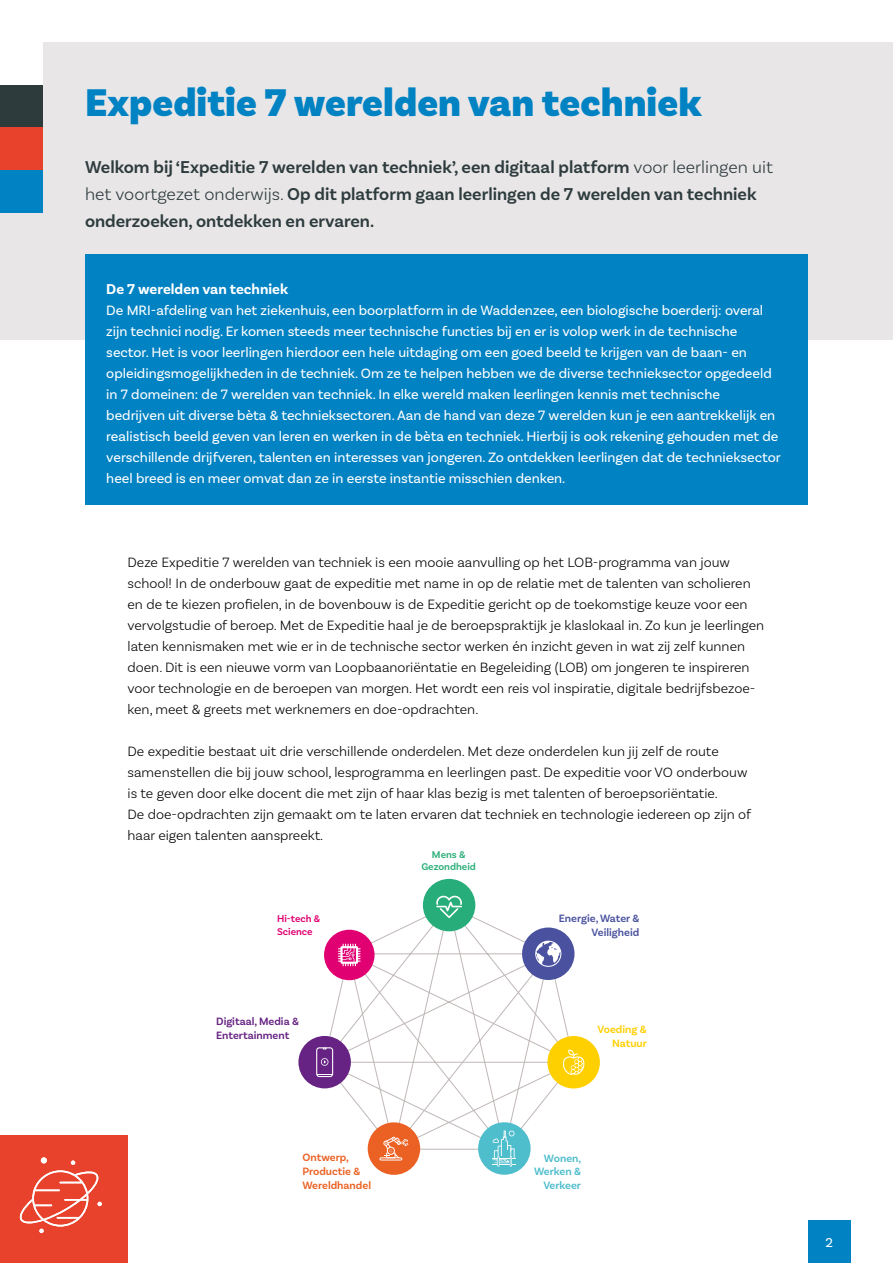
<style>
.page{position:relative;width:893px;height:1263px;background:#fff}
.page>*{position:absolute;margin:0;border:0;box-sizing:border-box;transform-origin:0 0}
.JP-WP_titel_klein{font:900 40.5px "Basic Sans";color:#0082c3}
.JT-intro{font:600 18px/27px "Basic Sans";color:#2d3b3d}
.JT-Kaderkop{font:700 15px "Basic Sans";color:#fff}
.JT-Plat{font:300 14.25px/21px "Basic Sans";color:#000}
.JT_kadertekst_plat{font:14.25px/21px "Basic Sans";color:#fff}
.t1{font:13.5px "Basic Sans";color:#fff}
.JT-Plat-2{font:600 11.1px/13.8px "Basic Sans";color:#eb6123}
.JT-Plat-3{font:600 11.1px/13.8px "Basic Sans";color:#662383}
.JT-Plat-4{font:600 11.1px/13.8px "Basic Sans";color:#4a529f;text-align:right}
.JT-Plat-5{font:600 11.1px/13.8px "Basic Sans";color:#4ebdcc;text-align:right}
.JT-Plat-6{font:600 11.1px/13.8px "Basic Sans";color:#ffcf00;text-align:right}
.JT-Plat-7{font:600 10.35px "Basic Sans";color:#2cae79}
.JT-Plat-8{font:600 10.35px "Basic Sans";color:#e00071}
.s1{font-weight:300}
</style>
<div class="page">
<div style="left:0;top:43px;width:893px;height:297px;background:#e9e6e7"></div>
<div style="left:0;top:85px;width:43px;height:43px;background:#2d3b3d"></div>
<div style="left:0;top:43px;width:43px;height:42px;background:#fff"></div>
<div style="left:0;top:170px;width:43px;height:43px;background:#0082c3"></div>
<div style="left:0;top:128px;width:43px;height:42px;background:#e8412c"></div>
<div style="left:85px;top:254px;width:723px;height:250px;background:#0082c3"></div>
<svg style="left:322px;top:929px;width:57px;height:221px"></svg>
<div style="left:298px;top:1036px;width:53px;height:52px;background:#662383;border-radius:50%"></div>
<div style="left:478px;top:1122px;width:53px;height:53px;background:#4ebdcc;border-radius:50%"></div>
<svg style="left:316px;top:1047px;width:17px;height:30px"></svg>
<div style="left:423px;top:879px;width:52px;height:52px;background:#27ad7a;border-radius:50%"></div>
<div style="left:547px;top:1036px;width:53px;height:52px;background:#ffd000;border-radius:50%"></div>
<div style="left:368px;top:1122px;width:52px;height:53px;background:#eb6023;border-radius:50%"></div>
<div style="left:324px;top:930px;width:51px;height:50px;background:#e00071;border-radius:50%"></div>
<svg style="left:338px;top:943px;width:23px;height:24px"></svg>
<svg style="left:379px;top:894px;width:206px;height:272px"></svg>
<div style="left:808px;top:1220px;width:42px;height:43px;background:#0082c3"></div>
<div style="left:0;top:1135px;width:128px;height:128px;background:#e8412c"></div>
<svg style="left:19px;top:1157px;width:83px;height:76px"></svg>
<p class="JP-WP_titel_klein" style="left:85px;top:78px;width:618px">Expeditie 7 werelden van techniek</p>
<p class="JT-intro" style="left:85px;top:153px;width:690px">Welkom bij ‘Expeditie 7 werelden van techniek’, een digitaal platform <span class="s1">voor leerlingen uit het voortgezet onderwijs.</span> Op dit platform gaan leerlingen de 7 werelden van techniek onderzoeken, ontdekken en ervaren.</p>
<p class="JT-Kaderkop" style="left:106px;top:280px;width:183px">De 7 werelden van techniek</p>
<p class="JT_kadertekst_plat" style="left:106px;top:300px;width:676px">De MRI-afdeling van het ziekenhuis, een boorplatform in de Waddenzee, een biologische boerderij: overal zijn technici nodig. Er komen steeds meer technische functies bij en er is volop werk in de technische sector. Het is voor leerlingen hierdoor een hele uitdaging om een goed beeld te krijgen van de baan- en opleidingsmogelijkheden in de techniek. Om ze te helpen hebben we de diverse technieksector opgedeeld in 7 domeinen: de 7 werelden van techniek. In elke wereld maken leerlingen kennis met technische bedrijven uit diverse bèta &amp; technieksectoren. Aan de hand van deze 7 werelden kun je een aantrekkelijk en realistisch beeld geven van leren en werken in de bèta en techniek. Hierbij is ook rekening gehouden met de verschillende drijfveren, talenten en interesses van jongeren. Zo ontdekken leerlingen dat de technieksector heel breed is en meer omvat dan ze in eerste instantie misschien denken.</p>
<p class="JT-Plat" style="left:128px;top:552px;width:638px">Deze Expeditie 7 werelden van techniek is een mooie aanvulling op het LOB-programma van jouw school! In de onderbouw gaat de expeditie met name in op de relatie met de talenten van scholieren en de te kiezen profielen, in de bovenbouw is de Expeditie gericht op de toekomstige keuze voor een vervolgstudie of beroep. Met de Expeditie haal je de beroepspraktijk je klaslokaal in. Zo kun je leerlingen laten kennismaken met wie er in de technische sector werken én inzicht geven in wat zij zelf kunnen doen. Dit is een nieuwe vorm van Loopbaanoriëntatie en Begeleiding (LOB) om jongeren te inspireren voor technologie en de beroepen van morgen. Het wordt een reis vol inspiratie, digitale bedrijfsbezoe&shy;ken, meet &amp; greets met werknemers en doe-opdrachten.</p>
<p class="JT-Plat" style="left:128px;top:741px;width:625px">De expeditie bestaat uit drie verschillende onderdelen. Met deze onderdelen kun jij zelf de route samenstellen die bij jouw school, lesprogramma en leerlingen past. De expeditie voor VO onderbouw is te geven door elke docent die met zijn of haar klas bezig is met talenten of beroepsoriëntatie.<br>De doe-opdrachten zijn gemaakt om te laten ervaren dat techniek en technologie iedereen op zijn of haar eigen talenten aanspreekt.</p>
<p class="JT-Plat-7" style="left:432px;top:848px;width:35px">Mens &amp;</p>
<p class="JT-Plat-7" style="left:421px;top:861px;width:56px">Gezondheid</p>
<p class="JT-Plat-8" style="left:277px;top:912px;width:45px">Hi-tech &amp;</p>
<p class="JT-Plat-8" style="left:277px;top:925px;width:37px">Science</p>
<p class="JT-Plat-3" style="left:216px;top:1014px;width:84px">Digitaal, Media &amp;<br>Entertainment</p>
<p class="JT-Plat-2" style="left:302px;top:1151px;width:70px">Ontwerp,<br>Productie &amp;<br>Wereldhandel</p>
<p class="JT-Plat-4" style="left:559px;top:911px;width:82px">Energie, Water &amp;<br>Veiligheid</p>
<p class="JT-Plat-6" style="left:598px;top:1023px;width:51px">Voeding &amp;<br>Natuur</p>
<p class="JT-Plat-5" style="left:544px;top:1151px;width:39px">Wonen,</p>
<p class="JT-Plat-5" style="left:534px;top:1165px;width:49px">Werken &amp;<br>Verkeer</p>
<p class="t1" style="left:825px;top:1234px;width:9px">2</p>
</div>
